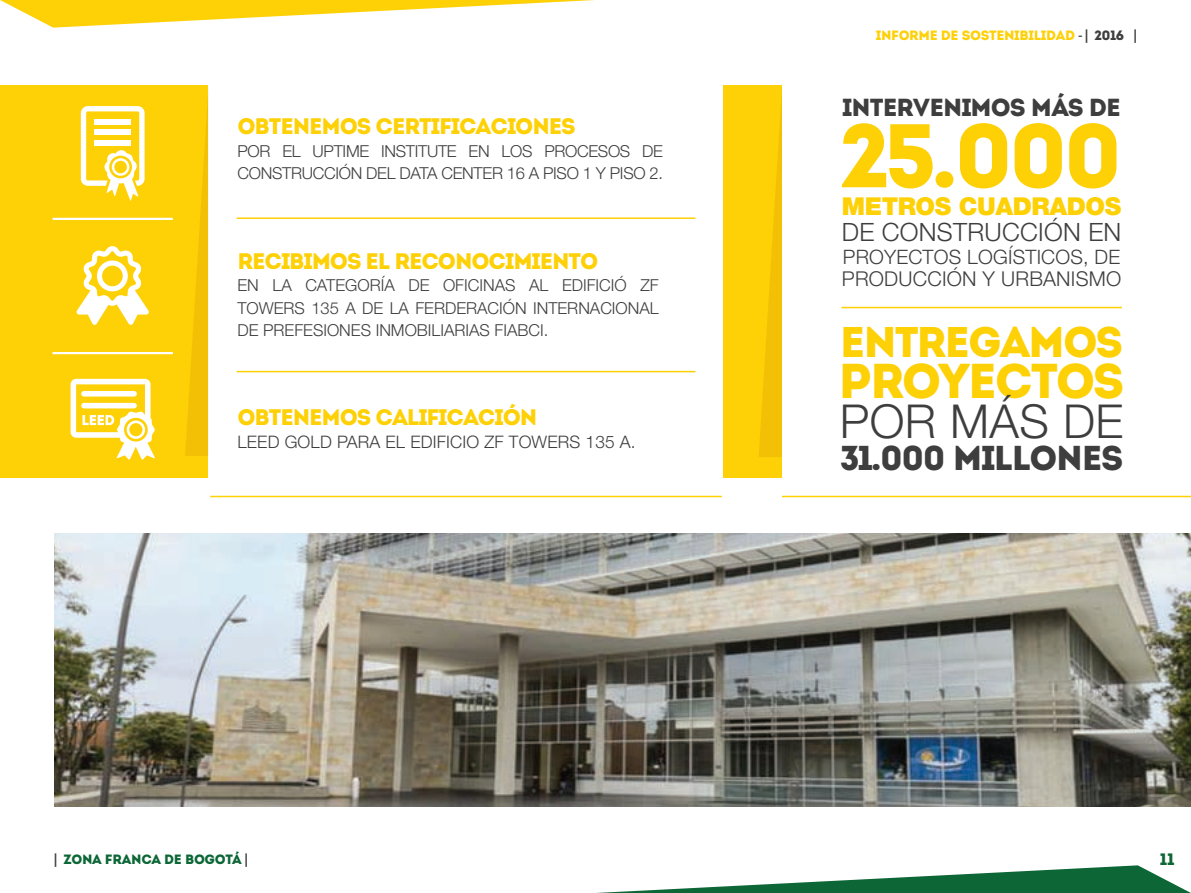
<style>
.page{position:relative;width:1191px;height:893px;background:#fff}
.page>*{position:absolute;margin:0;border:0;box-sizing:border-box;transform-origin:0 0}
.t1{font:90px "Intro";color:#fed006}
.t2{font:48.9px "Intro";letter-spacing:-.05em;color:#fed006}
.t3{font:300 46.8px "Helvetica Neue LT Pro";letter-spacing:.01em;color:#3e3e3f}
.t4{font:42.9px "Intro";letter-spacing:-.05em;color:#fed006}
.t5{font:34.5px "Intro";letter-spacing:-.04em;color:#3e3e3f}
.t6{font:300 25.2px "Helvetica Neue LT Pro";letter-spacing:.01em;color:#3e3e3f}
.t7{font:24.75px "Intro";letter-spacing:-.04em;color:#3e3e3f}
.t8{font:900 24.75px "Helvetica Neue LT Pro";letter-spacing:-.015em;color:#fed006}
.t9{font:22.5px "Intro";letter-spacing:-.05em;color:#fed006}
.t10{font:300 20.4px "Helvetica Neue LT Pro";letter-spacing:.01em;color:#3e3e3f}
.t11{font:300 19.95px "Helvetica Neue LT Pro";letter-spacing:.01em;color:#3e3e3f}
.t12{font:300 17.25px "Helvetica Neue LT Pro";letter-spacing:.01em;color:#3e3e3f}
.t13{font:300 16.5px/22.5px "Helvetica Neue LT Pro";letter-spacing:-.02em;color:#3e3e3f}
.t14{font:16.5px "Intro";color:#0c6636}
.t15{font:13.5px "Intro";letter-spacing:-.025em;color:#fed006}
.t16{font:13.5px "Intro";letter-spacing:-.025em;color:#0c6636}
.s1{color:#3e3e3f}
.s2{font-family:"Helvetica Neue LT Pro";font-weight:700;color:#3e3e3f}
</style>
<div class="page">
<svg style="left:0;top:0;width:595px;height:28px"></svg>
<svg style="left:596px;top:865px;width:595px;height:28px"></svg>
<div style="left:0;top:85px;width:210px;height:393px;background:#fed006"></div>
<div style="left:722px;top:85px;width:60px;height:393px;background:#fed006"></div>
<img style="left:54px;top:534px;width:1137px;height:272px">
<div style="left:208px;top:85px;width:515px;height:412px;background:#fff"></div>
<svg style="left:76px;top:246px;width:73px;height:79px"></svg>
<svg style="left:81px;top:106px;width:64px;height:95px"></svg>
<svg style="left:71px;top:379px;width:84px;height:81px"></svg>
<hr style="left:237px;top:217px;width:458px;height:2px;background:#fed006">
<hr style="left:237px;top:371px;width:458px;height:1px;background:#fed006">
<hr style="left:841px;top:307px;width:281px;height:1px;background:#fed006">
<hr style="left:210px;top:496px;width:512px;height:1px;background:#fed006">
<hr style="left:782px;top:496px;width:409px;height:1px;background:#fed006">
<hr style="left:52px;top:218px;width:121px;height:2px;background:#fff">
<hr style="left:52px;top:352px;width:121px;height:2px;background:#fff">
<svg style="left:185px;top:103px;width:23px;height:353px"></svg>
<svg style="left:759px;top:97px;width:23px;height:360px"></svg>
<h3 class="t9" style="left:237px;top:113px;width:340px">OBTENEMOS CERTIFICACIONES</h3>
<p class="t13" style="left:237px;top:139px;width:427px">POR EL UPTIME INSTITUTE EN LOS PROCESOS DE<br>CONSTRUCCIÓN DEL DATA CENTER 16 A PISO 1 Y PISO 2.</p>
<h3 class="t9" style="left:237px;top:247px;width:362px">RECIBIMOS EL RECONOCIMIENTO</h3>
<p class="t13" style="left:237px;top:274px;width:423px;text-align:justify">EN LA CATEGORÍA DE OFICINAS AL EDIFICIÓ ZF TOWERS 135 A DE LA FERDERACIÓN INTERNACIONAL DE PREFESIONES INMOBILIARIAS FIABCI.</p>
<h3 class="t9" style="left:237px;top:404px;width:301px">OBTENEMOS CALIFICACIÓN</h3>
<p class="t12" style="left:237px;top:431px;width:400px">LEED GOLD PARA EL EDIFICIO ZF TOWERS 135 A.</p>
<p class="t15" style="left:876px;top:27px;width:263px">INFORME DE SOSTENIBILIDAD <span class="s1">-</span> <span class="s2">|</span> <span class="s1">2016</span> <span class="s2">|</span></p>
<h3 class="t7" style="left:842px;top:93px;width:280px">INTERVENIMOS MÁS DE</h3>
<h1 class="t1" style="left:839px;top:102px;width:285px">25.000</h1>
<h3 class="t8" style="left:842px;top:191px;width:281px">METROS CUADRADOS</h3>
<h3 class="t6" style="left:842px;top:217px;width:281px">DE CONSTRUCCIÓN EN</h3>
<p class="t11" style="left:843px;top:245px;width:279px">PROYECTOS LOGÍSTICOS, DE</p>
<p class="t10" style="left:842px;top:266px;width:281px">PRODUCCIÓN Y URBANISMO</p>
<h3 class="t4" style="left:839px;top:316px;width:285px">ENTREGAMOS</h3>
<h2 class="t2" style="left:838px;top:351px;width:288px">PROYECTOS</h2>
<h3 class="t3" style="left:840px;top:393px;width:285px">POR MÁS DE</h3>
<h3 class="t5" style="left:840px;top:437px;width:285px">31.000 MILLONES</h3>
<p class="t16" style="left:54px;top:851px;width:195px"><span class="s2">|</span> ZONA FRANCA DE BOGOTÁ <span class="s2">|</span></p>
<p class="t14" style="left:1160px;top:850px;width:16px">11</p>
</div>
